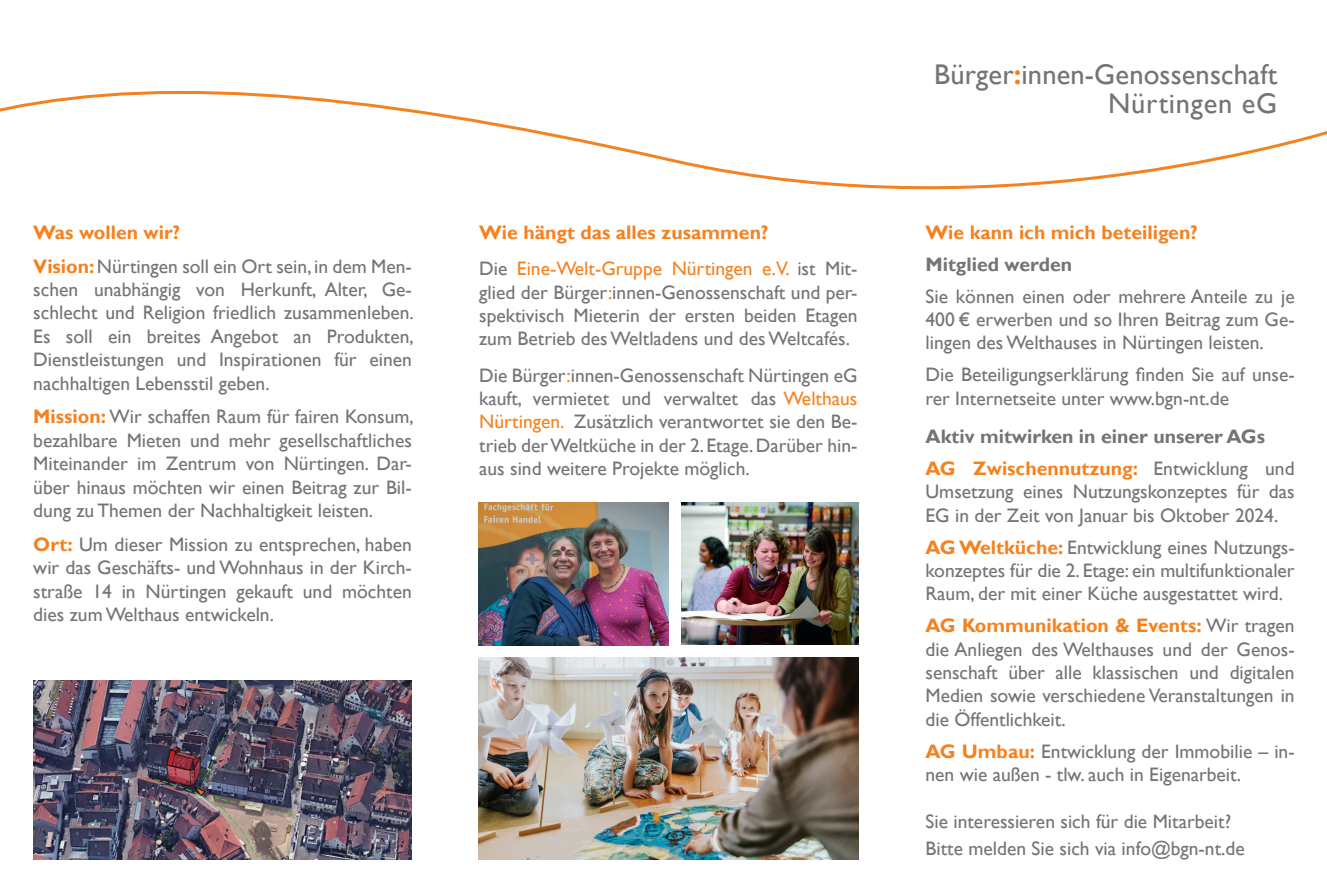
<style>
.page{position:relative;width:1327px;height:893px;background:#fff}
.page>*{position:absolute;margin:0;border:0;box-sizing:border-box;transform-origin:0 0}
.t1{font:28.5px/29.7px "Gill Sans";letter-spacing:.005em;color:#767277;text-align:right}
.t2{font:19.5px/23.4px "Gill Sans";color:#767277;text-align:justify}
.t3{font:700 19.5px/32px "Gill Sans";color:#767277}
.t4{font:19.5px/36.2px "Gill Sans";color:#f58220}
.t5{font:700 19.5px "Gill Sans";color:#f58220}
.s1{font-weight:700;color:#f58220}
.s2{font-weight:700}
.s3{color:#767277}
.s4{color:#f58220}
.s5{font-weight:400}
</style>
<div class="page">
<img style="left:478px;top:503px;width:190px;height:142px">
<img style="left:478px;top:657px;width:380px;height:203px">
<img style="left:681px;top:503px;width:177px;height:142px">
<svg style="left:0;top:91px;width:1327px;height:99px"></svg>
<img style="left:33px;top:680px;width:379px;height:180px">
<img style="left:148px;top:731px;width:150px;height:129px">
<p class="t2" style="left:33px;top:217px;width:380px;line-height:33.9px"><span class="s1">Was wollen wir?<br>Vision:</span> Nürtingen soll ein Ort sein, in dem Men-</p>
<p class="t2" style="left:33px;top:280px;width:382px">schen unabhängig von Herkunft, Alter, Ge&shy;schlecht und Religion friedlich zusammenleben.<br>Es soll ein breites Angebot an Produkten, Dienstleistungen und Inspirationen für einen nachhaltigen Lebensstil geben.</p>
<p class="t2" style="left:33px;top:407px;width:382px"><span class="s1">Mission:</span> Wir schaffen Raum für fairen Konsum, bezahlbare Mieten und mehr gesellschaftliches Miteinander im Zentrum von Nürtingen. Dar&shy;über hinaus möchten wir einen Beitrag zur Bil&shy;dung zu Themen der Nachhaltigkeit leisten.</p>
<p class="t2" style="left:33px;top:535px;width:380px"><span class="s1">Ort:</span> Um dieser Mission zu entsprechen, haben wir das Geschäfts- und Wohnhaus in der Kirch&shy;straße 14 in Nürtingen gekauft und möchten dies zum Welthaus entwickeln.</p>
<p class="t4" style="left:479px;top:216px;width:380px"><span class="s2">Wie hängt das alles zusammen?<br></span><span class="s3">Die</span> Eine-Welt-Gruppe Nürtingen e.V. <span class="s3">ist Mit-</span></p>
<p class="t2" style="left:479px;top:282px;width:380px">glied der Bürger<span class="s4">:</span>innen-Genossenschaft und per&shy;spektivisch Mieterin der ersten beiden Etagen zum Betrieb des Weltladens und des Weltcafés.</p>
<p class="t2" style="left:479px;top:365px;width:380px">Die Bürger<span class="s4">:</span>innen-Genossenschaft Nürtingen eG kauft, vermietet und verwaltet das <span class="s4">Welthaus Nürtingen.</span> Zusätzlich verantwortet sie den Be&shy;trieb der Weltküche in der 2. Etage. Darüber hin&shy;aus sind weitere Projekte möglich.</p>
<h1 class="t1" style="left:934px;top:62px;width:344px">Bürger<span class="s1">:</span>innen-Genossenschaft<br>Nürtingen eG</h1>
<p class="t5" style="left:925px;top:225px;width:274px">Wie kann ich mich beteiligen?</p>
<p class="t3" style="left:925px;top:250px;width:148px">Mitglied werden</p>
<p class="t2" style="left:925px;top:286px;width:371px">Sie können einen oder mehrere Anteile zu je 400 € erwerben und so Ihren Beitrag zum Ge&shy;lingen des Welthauses in Nürtingen leisten.</p>
<p class="t2" style="left:925px;top:365px;width:371px">Die Beteiligungserklärung finden Sie auf unse&shy;rer Internetseite unter www.bgn-nt.de</p>
<p class="t3" style="left:925px;top:422px;width:371px">Aktiv mitwirken in einer unserer AGs<br><span class="s4">AG Zwischennutzung:</span> <span class="s5">Entwicklung und</span></p>
<p class="t2" style="left:925px;top:482px;width:371px">Umsetzung eines Nutzungskonzeptes für das<br>EG in der Zeit von Januar bis Oktober 2024.</p>
<p class="t2" style="left:925px;top:537px;width:371px"><span class="s1">AG Weltküche:</span> Entwicklung eines Nutzungs&shy;konzeptes für die 2. Etage: ein multifunktionaler Raum, der mit einer Küche ausgestattet wird.</p>
<p class="t2" style="left:925px;top:616px;width:371px"><span class="s1">AG Kommunikation &amp; Events:</span> Wir tragen die Anliegen des Welthauses und der Genos&shy;senschaft über alle klassischen und digitalen Medien sowie verschiedene Veranstaltungen in die Öffentlichkeit.</p>
<p class="t2" style="left:925px;top:741px;width:371px"><span class="s1">AG Umbau:</span> Entwicklung der Immobilie – in&shy;nen wie außen - tlw. auch in Eigenarbeit.</p>
<p class="t2" style="left:925px;top:810px;width:321px;line-height:27.5px">Sie interessieren sich für die Mitarbeit?<br>Bitte melden Sie sich via info@bgn-nt.de</p>
</div>
